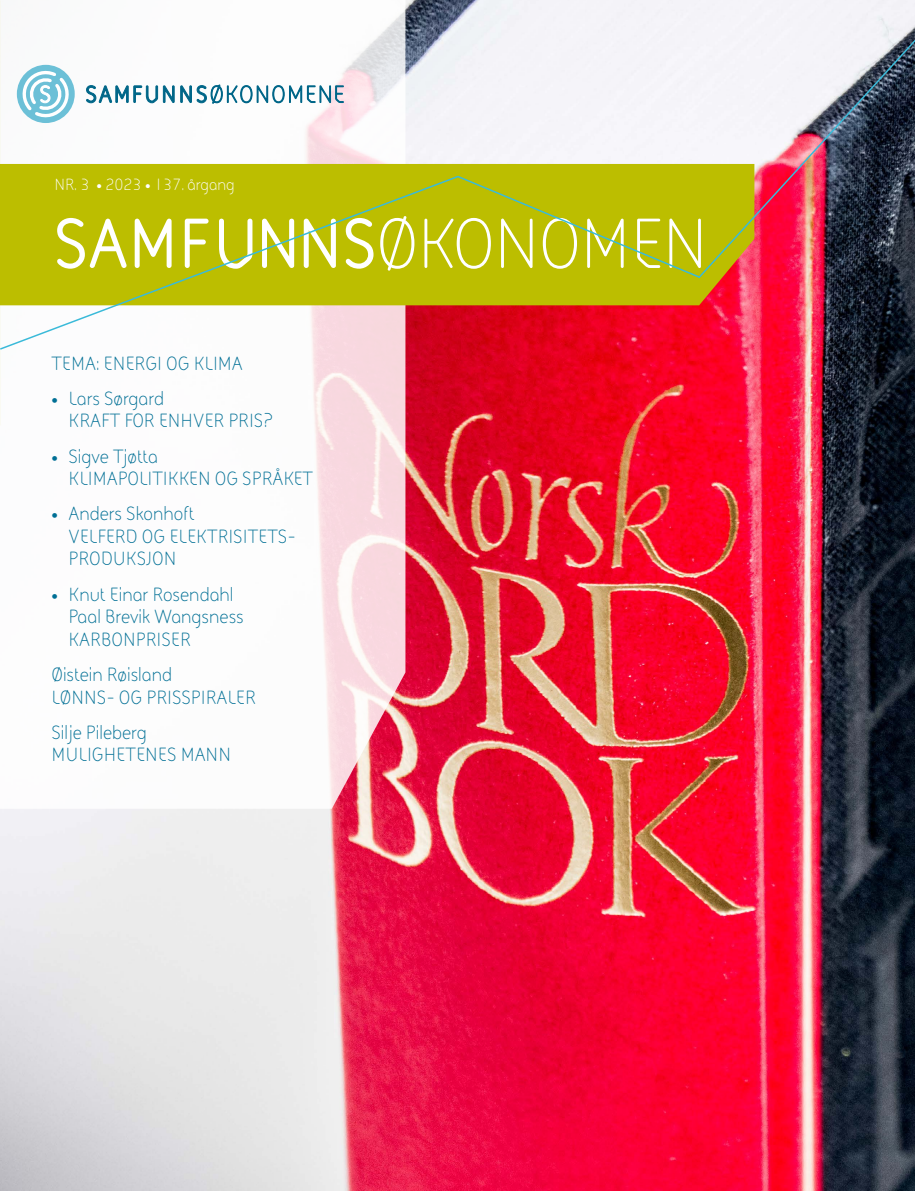
<style>
.page{position:relative;width:915px;height:1191px;background:#fff}
.page>*{position:absolute;margin:0;border:0;box-sizing:border-box;transform-origin:0 0}
.t1{font:700 72px "FS Sophie";letter-spacing:-.025em;color:#fff}
.t2{font:19.5px/22.5px "FS Sophie";color:#006f95}
.t3{font:16.5px "FS Sophie";color:#fff}
.s1{font-weight:400}
</style>
<div class="page">
<img style="left:0;top:0;width:914px;height:1191px">
<svg style="left:0;top:0;width:405px;height:808px"></svg>
<svg style="left:0;top:164px;width:754px;height:141px;background:#c0b205"></svg>
<div style="left:459px;top:175px;width:238px;height:104px;background:#bcbe00"></div>
<svg style="left:697px;top:0;width:217px;height:279px"></svg>
<svg style="left:0;top:175px;width:459px;height:176px"></svg>
<div style="left:17px;top:65px;width:58px;height:58px;background:#6cc0d7;border-radius:50%"></div>
<svg style="left:22px;top:68px;width:47px;height:52px"></svg>
<svg style="left:85px;top:85px;width:258px;height:19px"></svg>
<p class="t3" style="left:54px;top:174px;width:182px">NR. 3 • 2023 • 137. årgang</p>
<h1 class="t1" style="left:53px;top:193px;width:657px">SAMFUNNS<span class="s1">ØKONOMEN</span></h1>
<p class="t2" style="left:51px;top:351px;width:193px">TEMA: ENERGI OG KLIMA</p>
<p class="t2" style="left:68px;top:386px;width:206px;text-indent:-17px">• Lars Sørgard<br>KRAFT FOR ENHVER PRIS?</p>
<p class="t2" style="left:68px;top:444px;width:246px;text-indent:-17px">• Sigve Tjøtta<br>KLIMAPOLITIKKEN OG SPRÅKET</p>
<p class="t2" style="left:68px;top:502px;width:229px;text-indent:-17px">• Anders Skonhoft<br>VELFERD OG ELEKTRISITETS-<br>PRODUKSJON</p>
<p class="t2" style="left:68px;top:582px;width:177px;text-indent:-17px">• Knut Einar Rosendahl<br>Paal Brevik Wangsness<br>KARBONPRISER</p>
<p class="t2" style="left:51px;top:662px;width:206px">Øistein Røisland<br>LØNNS- OG PRISSPIRALER</p>
<p class="t2" style="left:51px;top:720px;width:181px">Silje Pileberg<br>MULIGHETENES MANN</p>
</div>
